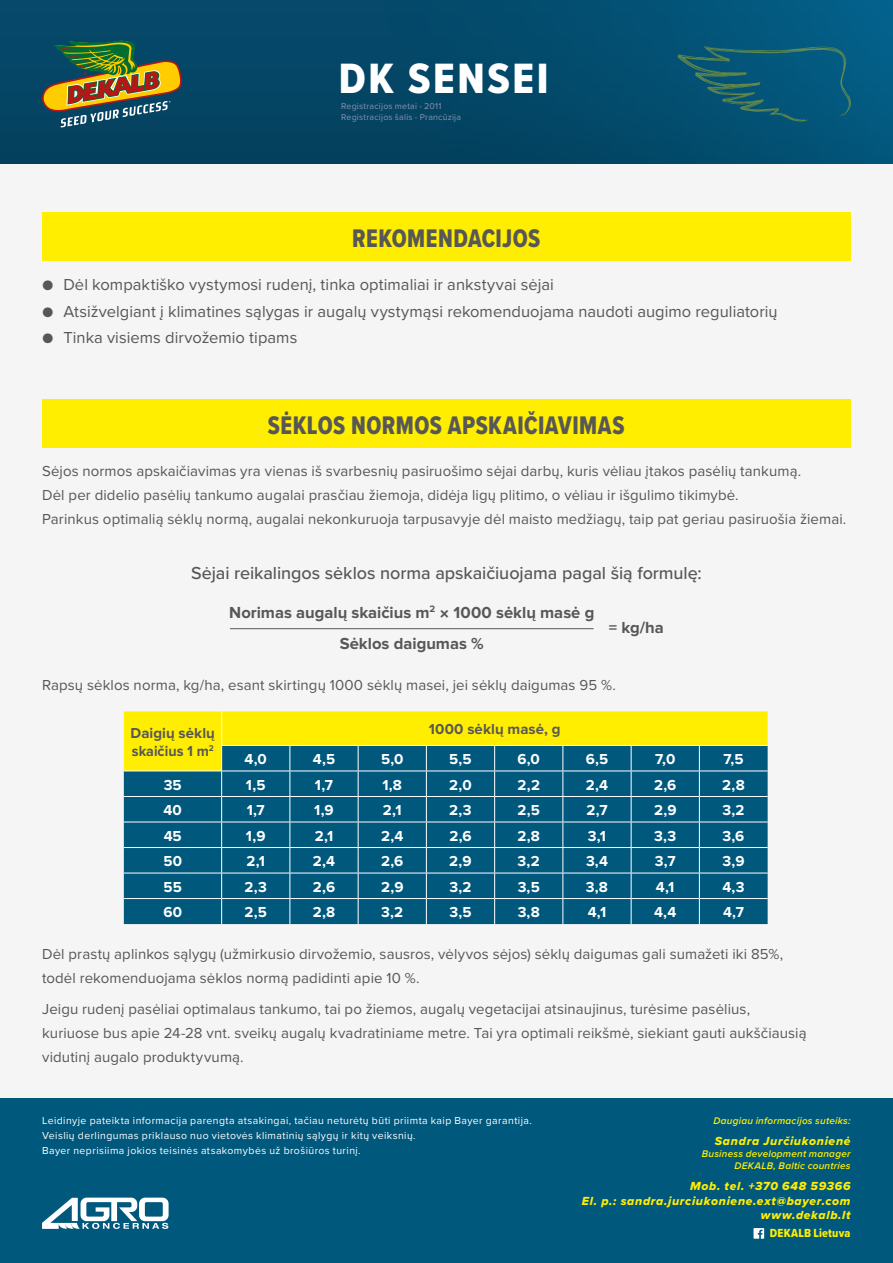
<style>
.page{position:relative;width:893px;height:1263px;background:#f5f5f5}
.page>*{position:absolute;margin:0;border:0;box-sizing:border-box;transform-origin:0 0}
.t1{font:43.95px "Proxima Nova Cond Extrabld";letter-spacing:.06em;color:#fff}
.t2{font:26.4px "Proxima Nova Cond Extrabld";letter-spacing:.02em;color:#575756;scale:.9 1}
.t3{font:500 18px "Proxima Nova";letter-spacing:-.005em;color:#575756}
.t4{font:700 16.65px/31.5px "Proxima Nova";color:#575756;text-align:center}
.t5{font:16.5px "Proxima Nova";letter-spacing:.005em;color:#575756}
.t6{font:15px/24px "Proxima Nova";letter-spacing:.005em;color:#575756}
.t7{font:700 15px "Proxima Nova";letter-spacing:.005em;color:#fff}
.t8{font:700 15px/18px "Proxima Nova";letter-spacing:.005em;color:#575756}
.t9{font:12.15px/14.5px "Proxima Nova Extrabld It";letter-spacing:.06em;color:#fe0;text-align:right}
.t10{font:12.15px "Proxima Nova Cond Extrabld";letter-spacing:.015em;color:#fe0}
.t11{font:10.5px/15px "Proxima Nova";letter-spacing:.04em;color:#fff}
.t12{font:italic 600 9.9px/12px "Proxima Nova";letter-spacing:.025em;color:#fe0;text-align:right}
.t13{font:8.85px/10.5px "Proxima Nova";letter-spacing:.025em;color:#8794ac}
.s1{font-family:"Helvetica Neue CE"}
</style>
<div class="page">
<svg style="left:0;top:0;width:893px;height:164px;background:#03496a"></svg>
<svg style="left:677px;top:45px;width:175px;height:77px;background:#0d5a74"></svg>
<svg style="left:42px;top:41px;width:140px;height:86px;background:#5c6b48"></svg>
<div style="left:0;top:1098px;width:893px;height:165px;background:#00587d"></div>
<svg style="left:42px;top:1197px;width:127px;height:32px"></svg>
<svg style="left:753px;top:1228px;width:11px;height:11px"></svg>
<div style="left:42px;top:212px;width:809px;height:48px;background:#fe0"></div>
<svg style="left:124px;top:711px;width:644px;height:213px;background:#38796c"></svg>
<div style="left:42px;top:400px;width:809px;height:48px;background:#fe0"></div>
<hr style="left:230px;top:628px;width:364px;height:1px;background:#575756">
<h1 class="t1" style="left:339px;top:46px;width:211px">DK SENSEI</h1>
<p class="t13" style="left:341px;top:101px;width:122px">Registracijos metai - 2011<br>Registracijos šalis - Prancūzija</p>
<h2 class="t2" style="left:352px;top:219px;width:211px">REKOMENDACIJOS</h2>
<p class="t5" style="left:42px;top:273px;width:513px">● Dėl kompaktiško vystymosi rudenį, tinka optimaliai ir ankstyvai sėjai</p>
<p class="t5" style="left:42px;top:299px;width:737px">● Atsižvelgiant į klimatines sąlygas ir augalų vystymąsi rekomenduojama naudoti augimo reguliatorių</p>
<p class="t5" style="left:42px;top:325px;width:257px">● Tinka visiems dirvožemio tipams</p>
<h2 class="t2" style="left:268px;top:406px;width:398px">SĖKLOS NORMOS APSKAIČIAVIMAS</h2>
<p class="t6" style="left:42px;top:458px;width:806px">Sėjos normos apskaičiavimas yra vienas iš svarbesnių pasiruošimo sėjai darbų, kuris vėliau įtakos pasėlių tankumą.<br>Dėl per didelio pasėlių tankumo augalai prasčiau žiemoja, didėja ligų plitimo, o vėliau ir išgulimo tikimybė.<br>Parinkus optimalią sėklų normą, augalai nekonkuruoja tarpusavyje dėl maisto medžiagų, taip pat geriau pasiruošia žiemai.</p>
<p class="t3" style="left:191px;top:560px;width:512px">Sėjai reikalingos sėklos norma apskaičiuojama pagal šią formulę:</p>
<p class="t4" style="left:229px;top:597px;width:367px">Norimas augalų skaičius m<sup>2</sup> <span class="s1">×</span> 1000 sėklų masė g<br>Sėklos daigumas %</p>
<p class="t4" style="left:609px;top:612px;width:57px">= kg/ha</p>
<p class="t6" style="left:42px;top:673px;width:575px">Rapsų sėklos norma, kg/ha, esant skirtingų 1000 sėklų masei, jei sėklų daigumas 95 %.</p>
<p class="t8" style="left:131px;top:725px;width:86px">Daigių sėklų skaičius 1 m<sup>2</sup></p>
<p class="t8" style="left:429px;top:721px;width:133px">1000 sėklų masė, g</p>
<p class="t7" style="left:245px;top:752px;width:24px">4,0</p>
<p class="t7" style="left:313px;top:752px;width:24px">4,5</p>
<p class="t7" style="left:381px;top:752px;width:24px">5,0</p>
<p class="t7" style="left:449px;top:752px;width:24px">5,5</p>
<p class="t7" style="left:518px;top:752px;width:24px">6,0</p>
<p class="t7" style="left:586px;top:752px;width:24px">6,5</p>
<p class="t7" style="left:655px;top:752px;width:22px">7,0</p>
<p class="t7" style="left:723px;top:752px;width:22px">7,5</p>
<p class="t7" style="left:164px;top:778px;width:19px">35</p>
<p class="t7" style="left:246px;top:778px;width:21px">1,5</p>
<p class="t7" style="left:315px;top:778px;width:20px">1,7</p>
<p class="t7" style="left:382px;top:778px;width:21px">1,8</p>
<p class="t7" style="left:449px;top:778px;width:24px">2,0</p>
<p class="t7" style="left:517px;top:778px;width:24px">2,2</p>
<p class="t7" style="left:586px;top:778px;width:24px">2,4</p>
<p class="t7" style="left:654px;top:778px;width:24px">2,6</p>
<p class="t7" style="left:722px;top:778px;width:24px">2,8</p>
<p class="t7" style="left:164px;top:803px;width:20px">40</p>
<p class="t7" style="left:247px;top:803px;width:20px">1,7</p>
<p class="t7" style="left:314px;top:803px;width:21px">1,9</p>
<p class="t7" style="left:383px;top:803px;width:20px">2,1</p>
<p class="t7" style="left:449px;top:803px;width:24px">2,3</p>
<p class="t7" style="left:517px;top:803px;width:24px">2,5</p>
<p class="t7" style="left:586px;top:803px;width:23px">2,7</p>
<p class="t7" style="left:654px;top:803px;width:24px">2,9</p>
<p class="t7" style="left:722px;top:803px;width:24px">3,2</p>
<p class="t7" style="left:164px;top:829px;width:20px">45</p>
<p class="t7" style="left:246px;top:829px;width:21px">1,9</p>
<p class="t7" style="left:315px;top:829px;width:20px">2,1</p>
<p class="t7" style="left:381px;top:829px;width:24px">2,4</p>
<p class="t7" style="left:449px;top:829px;width:24px">2,6</p>
<p class="t7" style="left:517px;top:829px;width:24px">2,8</p>
<p class="t7" style="left:588px;top:829px;width:20px">3,1</p>
<p class="t7" style="left:654px;top:829px;width:23px">3,3</p>
<p class="t7" style="left:723px;top:829px;width:23px">3,6</p>
<p class="t7" style="left:163px;top:854px;width:20px">50</p>
<p class="t7" style="left:246px;top:854px;width:20px">2,1</p>
<p class="t7" style="left:313px;top:854px;width:24px">2,4</p>
<p class="t7" style="left:381px;top:854px;width:24px">2,6</p>
<p class="t7" style="left:449px;top:854px;width:24px">2,9</p>
<p class="t7" style="left:518px;top:854px;width:24px">3,2</p>
<p class="t7" style="left:586px;top:854px;width:23px">3,4</p>
<p class="t7" style="left:655px;top:854px;width:22px">3,7</p>
<p class="t7" style="left:722px;top:854px;width:24px">3,9</p>
<p class="t7" style="left:164px;top:880px;width:20px">55</p>
<p class="t7" style="left:245px;top:880px;width:24px">2,3</p>
<p class="t7" style="left:313px;top:880px;width:24px">2,6</p>
<p class="t7" style="left:381px;top:880px;width:24px">2,9</p>
<p class="t7" style="left:449px;top:880px;width:24px">3,2</p>
<p class="t7" style="left:518px;top:880px;width:24px">3,5</p>
<p class="t7" style="left:586px;top:880px;width:24px">3,8</p>
<p class="t7" style="left:656px;top:880px;width:20px">4,1</p>
<p class="t7" style="left:722px;top:880px;width:24px">4,3</p>
<p class="t7" style="left:163px;top:905px;width:20px">60</p>
<p class="t7" style="left:244px;top:905px;width:24px">2,5</p>
<p class="t7" style="left:313px;top:905px;width:24px">2,8</p>
<p class="t7" style="left:381px;top:905px;width:24px">3,2</p>
<p class="t7" style="left:449px;top:905px;width:24px">3,5</p>
<p class="t7" style="left:518px;top:905px;width:24px">3,8</p>
<p class="t7" style="left:588px;top:905px;width:20px">4,1</p>
<p class="t7" style="left:654px;top:905px;width:24px">4,4</p>
<p class="t7" style="left:723px;top:905px;width:22px">4,7</p>
<p class="t6" style="left:42px;top:942px;width:743px">Dėl prastų aplinkos sąlygų (užmirkusio dirvožemio, sausros, vėlyvos sėjos) sėklų daigumas gali sumažeti iki 85%, todėl rekomenduojama sėklos normą padidinti apie 10 %.</p>
<p class="t6" style="left:42px;top:996px;width:766px">Jeigu rudenį pasėliai optimalaus tankumo, tai po žiemos, augalų vegetacijai atsinaujinus, turėsime pasėlius, kuriuose bus apie 24-28 vnt. sveikų augalų kvadratiniame metre. Tai yra optimali reikšmė, siekiant gauti aukščiausią vidutinį augalo produktyvumą.</p>
<p class="t11" style="left:42px;top:1112px;width:491px">Leidinyje pateikta informacija parengta atsakingai, tačiau neturėtų būti priimta kaip Bayer garantija.<br>Veislių derlingumas priklauso nuo vietovės klimatinių sąlygų ir kitų veiksnių.<br>Bayer neprisiima jokios teisinės atsakomybės už brošiūros turinį.</p>
<p class="t12" style="left:713px;top:1114px;width:139px">Daugiau informacijos suteiks:</p>
<p class="t9" style="left:715px;top:1134px;width:137px">Sandra Jurčiukonienė</p>
<p class="t12" style="left:702px;top:1147px;width:150px">Business development manager<br>DEKALB, Baltic countries</p>
<p class="t9" style="left:582px;top:1178px;width:270px">Mob. tel. +370 648 59366<br>El. p.: sandra.jurciukoniene.ext@bayer.com www.dekalb.lt</p>
<p class="t10" style="left:770px;top:1224px;width:82px">DEKALB Lietuva</p>
</div>
